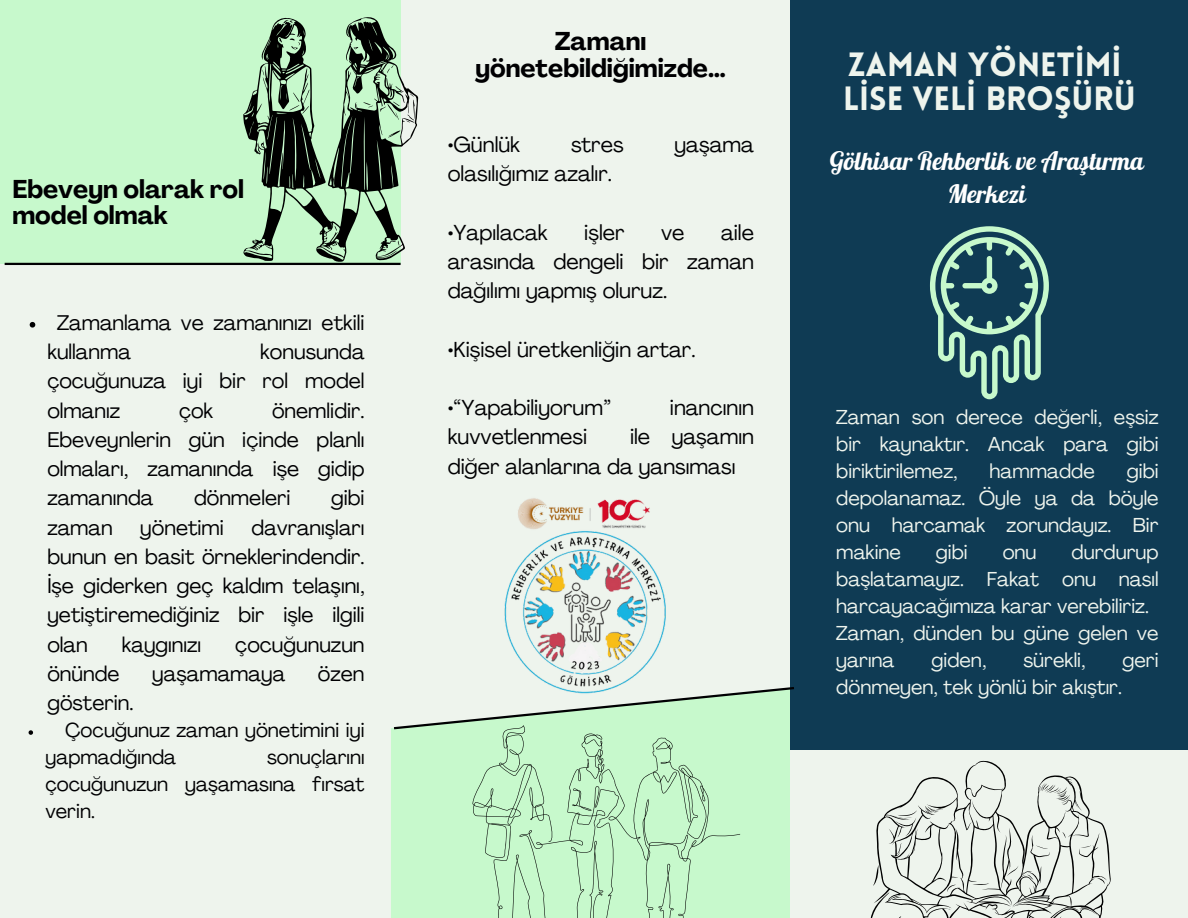
<style>
.page{position:relative;width:1188px;height:918px;background:#eef4ed}
.page>*{position:absolute;margin:0;border:0;box-sizing:border-box;transform-origin:0 0}
.t1{font:900 32.85px/34.8px "Lovelo";color:#eef4ed}
.t2{font:700 25.35px/26.4px "Agrandir";color:#000002}
.t3{font:24.75px/33.8px "Lobster";color:#fff;text-align:center}
.t4{font:21.45px/29.2px "Agrandir";color:#000002;text-align:justify}
.t5{font:21px/29.2px "Agrandir";color:#000002;text-align:justify}
.t6{font:19.95px/27px "Agrandir";color:#eef4ed;text-align:justify}
.t7{font:19.95px/27px "Agrandir";color:#000002}
</style>
<div class="page">
<div style="left:0;top:0;width:401px;height:263px;background:#c7f9cc"></div>
<hr style="left:5px;top:263px;width:396px;height:2px;background:#000002">
<div style="left:790px;top:0;width:398px;height:750px;background:#0f3b54"></div>
<svg style="left:392px;top:687px;width:402px;height:231px;background:#c2f0c7"></svg>
<svg style="left:243px;top:17px;width:176px;height:245px"></svg>
<svg style="left:354px;top:47px;width:5px;height:3px"></svg>
<svg style="left:262px;top:69px;width:3px;height:8px"></svg>
<svg style="left:283px;top:20px;width:10px;height:3px"></svg>
<svg style="left:279px;top:38px;width:3px;height:5px"></svg>
<svg style="left:287px;top:93px;width:23px;height:21px"></svg>
<svg style="left:380px;top:86px;width:35px;height:52px"></svg>
<svg style="left:362px;top:101px;width:11px;height:7px"></svg>
<svg style="left:397px;top:241px;width:3px;height:6px"></svg>
<svg style="left:334px;top:226px;width:4px;height:6px"></svg>
<svg style="left:290px;top:38px;width:10px;height:11px"></svg>
<svg style="left:387px;top:65px;width:7px;height:9px"></svg>
<svg style="left:930px;top:226px;width:119px;height:173px"></svg>
<svg style="left:870px;top:760px;width:241px;height:158px"></svg>
<img style="left:469px;top:498px;width:223px;height:212px">
<svg style="left:30px;top:322px;width:5px;height:6px"></svg>
<svg style="left:29px;top:730px;width:4px;height:5px"></svg>
<p class="t2" style="left:12px;top:178px;width:233px">Ebeveyn olarak rol model olmak</p>
<p class="t5" style="left:47px;top:310px;width:319px;text-indent:10px">Zamanlama ve zamanınızı etkili kullanma</p>
<p class="t5" style="left:47px;top:339px;width:319px;text-indent:213px">konusunda çocuğunuza iyi bir rol model olmanız</p>
<p class="t5" style="left:47px;top:398px;width:319px;text-indent:225px">önemlidir.<br>Ebeveynlerin gün içinde planlı olmaları, zamanında işe gidip zamanında</p>
<p class="t5" style="left:179px;top:398px;width:36px">çok</p>
<p class="t5" style="left:194px;top:485px;width:98px">dönmeleri</p>
<p class="t5" style="left:331px;top:485px;width:35px">gibi</p>
<p class="t5" style="left:47px;top:515px;width:319px;text-indent:204px">davranışları bunun en basit örneklerindendir.<br>İşe giderken geç kaldım telaşını, yetiştiremediğiniz bir işle ilgili olan</p>
<p class="t5" style="left:47px;top:515px;width:67px">zaman</p>
<p class="t5" style="left:140px;top:515px;width:85px">yönetimi</p>
<p class="t5" style="left:122px;top:632px;width:81px">kaygınızı</p>
<p class="t5" style="left:235px;top:632px;width:131px">çocuğunuzun</p>
<p class="t5" style="left:47px;top:661px;width:74px">önünde</p>
<p class="t5" style="left:152px;top:661px;width:134px">yaşamamaya</p>
<p class="t5" style="left:318px;top:661px;width:48px">özen</p>
<p class="t5" style="left:47px;top:690px;width:88px">gösterin.</p>
<p class="t7" style="left:46px;top:719px;width:321px;text-indent:20px">Çocuğunuz zaman yönetimini iyi yapmadığında</p>
<p class="t7" style="left:46px;top:746px;width:321px;text-align:justify;text-indent:222px">sonuçlarını çocuğunuzun yaşamasına fırsat verin.</p>
<p class="t2" style="left:475px;top:31px;width:252px;text-align:center">Zamanı yönetebildiğimizde…</p>
<h1 class="t4" style="left:448px;top:132px;width:74px">•Günlük</h1>
<h1 class="t4" style="left:571px;top:132px;width:54px">stres</h1>
<h1 class="t4" style="left:674px;top:132px;width:81px">yaşama</h1>
<h1 class="t4" style="left:448px;top:161px;width:166px">olasılığımız azalır.</h1>
<h3 class="t4" style="left:448px;top:220px;width:102px">•Yapılacak</h3>
<h3 class="t4" style="left:584px;top:220px;width:42px">işler</h3>
<h3 class="t4" style="left:661px;top:220px;width:25px">ve</h3>
<h3 class="t4" style="left:448px;top:220px;width:308px;text-indent:273px">aile arasında dengeli bir zaman dağılımı yapmış oluruz.</h3>
<p class="t4" style="left:448px;top:337px;width:249px">•Kişisel üretkenliğin artar.</p>
<p class="t4" style="left:448px;top:395px;width:165px">•“Yapabiliyorum”</p>
<p class="t4" style="left:670px;top:395px;width:86px">inancının</p>
<p class="t4" style="left:448px;top:424px;width:141px">kuvvetlenmesi</p>
<p class="t4" style="left:448px;top:424px;width:308px;text-indent:182px">ile yaşamın diğer alanlarına da yansıması</p>
<h2 class="t1" style="left:843px;top:50px;width:294px">ZAMAN YÖNETİMİ<br>LİSE VELİ BROŞÜRÜ</h2>
<p class="t3" style="left:830px;top:143px;width:316px">Gölhisar Rehberlik ve Araştırma<br>Merkezi</p>
<p class="t6" style="left:836px;top:406px;width:324px">Zaman son derece değerli, eşsiz bir kaynaktır. Ancak para gibi biriktirilemez,</p>
<p class="t6" style="left:836px;top:460px;width:324px;text-indent:291px">gibi depolanamaz. Öyle ya da böyle onu harcamak zorundayız. Bir makine</p>
<p class="t6" style="left:990px;top:460px;width:107px">hammadde</p>
<p class="t6" style="left:836px;top:541px;width:324px;text-indent:235px">durdurup başlatamayız. Fakat onu nasıl harcayacağımıza karar verebiliriz.</p>
<p class="t6" style="left:836px;top:622px;width:324px">Zaman, dünden bu güne gelen ve yarına</p>
<p class="t6" style="left:936px;top:541px;width:33px">gibi</p>
<p class="t6" style="left:1003px;top:541px;width:35px">onu</p>
<p class="t6" style="left:932px;top:649px;width:56px">giden,</p>
<p class="t6" style="left:1023px;top:649px;width:63px">sürekli,</p>
<p class="t6" style="left:1123px;top:649px;width:38px">geri</p>
<p class="t6" style="left:836px;top:676px;width:287px">dönmeyen, tek yönlü bir akıştır.</p>
</div>
